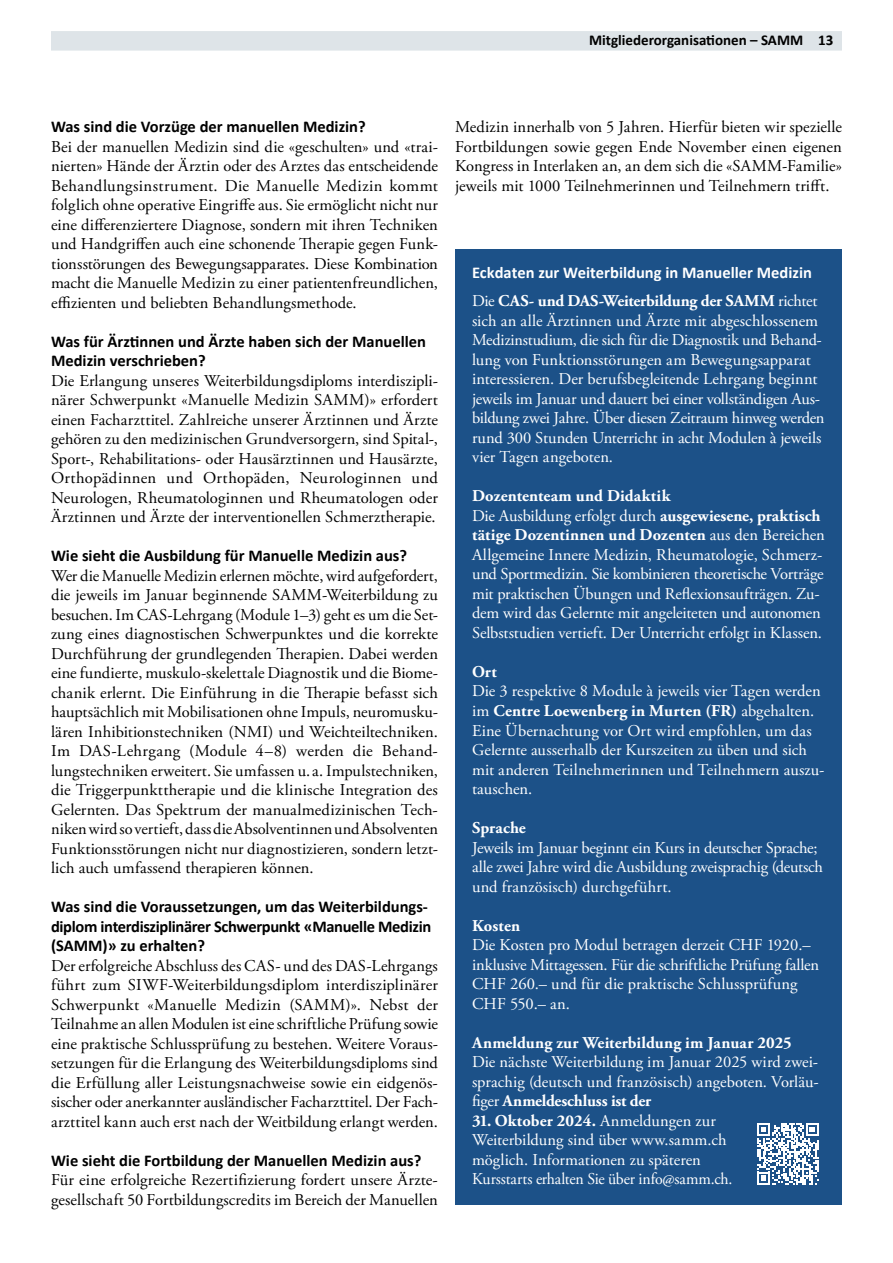
<style>
.page{position:relative;width:893px;height:1263px;background:#fff}
.page>*{position:absolute;margin:0;border:0;box-sizing:border-box;transform-origin:0 0}
.t1{font:16.5px/19.5px "Adobe Garamond Pro";color:#000;text-align:justify}
.t2{font:16.5px/19.5px "Adobe Garamond Pro";letter-spacing:-.005em;color:#fff}
.t3{font:700 16.5px/19.5px "Calibri";color:#000}
.t4{font:700 16.5px/19.5px "Calibri";letter-spacing:-.02em;color:#000}
.t5{font:700 16.5px "Adobe Garamond Pro";letter-spacing:.005em;color:#fff}
.t6{font:700 16.5px "Calibri";color:#fff}
.t7{font:700 15px "Calibri";color:#000}
.s1{font-weight:700}
</style>
<div class="page">
<div style="left:51px;top:31px;width:791px;height:20px;background:#dee4e8"></div>
<div style="left:455px;top:249px;width:387px;height:956px;background:#1c5188"></div>
<svg style="left:757px;top:1123px;width:62px;height:62px"></svg>
<p class="t7" style="left:589px;top:30px;width:246px">Mitgliederorganisationen – SAMM 13</p>
<p class="t3" style="left:51px;top:116px;width:316px">Was sind die Vorzüge der manuellen Medizin?</p>
<p class="t1" style="left:51px;top:137px;width:388px">Bei der manuellen Medizin sind die «geschulten» und «trai&shy;nierten» Hände der Ärztin oder des Arztes das entscheidende Behandlungsinstrument. Die Manuelle Medizin kommt folglich ohne operative Eingriffe aus. Sie ermöglicht nicht nur eine differenziertere Diagnose, sondern mit ihren Techniken und Handgriffen auch eine schonende Therapie gegen Funk&shy;tionsstörungen des Bewegungsapparates. Diese Kombination macht die Manuelle Medizin zu einer patientenfreundlichen, effizienten und beliebten Behandlungsmethode.</p>
<p class="t3" style="left:51px;top:331px;width:376px">Was für Ärztinnen und Ärzte haben sich der Manuellen<br>Medizin verschrieben?</p>
<p class="t1" style="left:51px;top:371px;width:388px">Die Erlangung unseres Weiterbildungsdiploms interdiszipli&shy;närer Schwerpunkt «Manuelle Medizin SAMM)» erfordert einen Facharzttitel. Zahlreiche unserer Ärztinnen und Ärzte gehören zu den medizinischen Grundversorgern, sind Spital-, Sport-, Rehabilitations- oder Hausärztinnen und Hausärzte, Orthopädinnen und Orthopäden, Neurologinnen und Neurologen, Rheumatologinnen und Rheumatologen oder Ärztinnen und Ärzte der interventionellen Schmerztherapie.</p>
<p class="t3" style="left:51px;top:545px;width:358px">Wie sieht die Ausbildung für Manuelle Medizin aus?</p>
<p class="t1" style="left:51px;top:566px;width:388px">Wer die Manuelle Medizin erlernen möchte, wird aufgefordert, die jeweils im Januar beginnende SAMM-Weiterbildung zu besuchen. Im CAS-Lehrgang (Module 1–3) geht es um die Set&shy;zung eines diagnostischen Schwerpunktes und die korrekte Durchführung der grundlegenden Therapien. Dabei werden eine fundierte, muskulo-skelettale Diagnostik und die Biome&shy;chanik erlernt. Die Einführung in die Therapie befasst sich hauptsächlich mit Mobilisationen ohne Impuls, neuromusku&shy;lären Inhibitionstechniken (NMI) und Weichteiltechniken.<br>Im DAS-Lehrgang (Module 4–8) werden die Behand&shy;lungstechniken erweitert. Sie umfassen u. a. Impulstechniken, die Triggerpunkttherapie und die klinische Integration des Gelernten. Das Spektrum der manualmedizinischen Tech&shy;niken wird so vertieft, dass die Absolventinnen und Absolventen Funktionsstörungen nicht nur diagnostizieren, sondern letzt&shy;lich auch umfassend therapieren können.</p>
<p class="t4" style="left:51px;top:896px;width:382px">Was sind die Voraussetzungen, um das Weiterbildungs&shy;diplom interdisziplinärer Schwerpunkt «Manuelle Medizin (SAMM)» zu erhalten?</p>
<p class="t1" style="left:51px;top:956px;width:389px">Der erfolgreiche Abschluss des CAS- und des DAS-Lehrgangs führt zum SIWF-Weiterbildungsdiplom interdisziplinärer Schwerpunkt «Manuelle Medizin (SAMM)». Nebst der Teilnahme an allen Modulen ist eine schriftliche Prüfung sowie eine praktische Schlussprüfung zu bestehen. Weitere Voraus&shy;setzungen für die Erlangung des Weiterbildungsdiploms sind die Erfüllung aller Leistungsnachweise sowie ein eidgenös&shy;sischer oder anerkannter ausländischer Facharzttitel. Der Fach&shy;arzttitel kann auch erst nach der Weitbildung erlangt werden.</p>
<p class="t3" style="left:51px;top:1150px;width:372px">Wie sieht die Fortbildung der Manuellen Medizin aus?</p>
<p class="t1" style="left:51px;top:1171px;width:388px">Für eine erfolgreiche Rezertifizierung fordert unsere Ärzte&shy;gesellschaft 50 Fortbildungscredits im Bereich der Manuellen</p>
<p class="t1" style="left:455px;top:118px;width:388px">Medizin innerhalb von 5 Jahren. Hierfür bieten wir spezielle Fortbildungen sowie gegen Ende November einen eigenen Kongress in Interlaken an, an dem sich die «SAMM-Familie» jeweils mit 1000 Teilnehmerinnen und Teilnehmern trifft.</p>
<p class="t6" style="left:472px;top:261px;width:341px">Eckdaten zur Weiterbildung in Manueller Medizin</p>
<p class="t2" style="left:472px;top:292px;width:354px">Die <span class="s1">CAS- und DAS-Weiterbildung der SAMM</span> richtet sich an alle Ärztinnen und Ärzte mit abgeschlossenem Medizinstudium, die sich für die Diagnostik und Behand--- lung von Funktionsstörungen am Bewegungsapparat interessieren. Der berufsbegleitende Lehrgang beginnt jeweils im Januar und dauert bei einer vollständigen Aus&shy;bildung zwei Jahre. Über diesen Zeitraum hinweg werden rund 300 Stunden Unterricht in acht Modulen à jeweils vier Tagen angeboten.</p>
<p class="t2" style="left:472px;top:487px;width:354px"><span class="s1">Dozententeam und Didaktik<br></span>Die Ausbildung erfolgt durch <span class="s1">ausgewiesene, praktisch tätige Dozentinnen und Dozenten</span> aus den Bereichen Allgemeine Innere Medizin, Rheumatologie, Schmerz&shy;und Sportmedizin. Sie kombinieren theoretische Vorträge mit praktischen Übungen und Reflexionsaufträgen. Zu&shy;dem wird das Gelernte mit angeleiteten und autonomen Selbststudien vertieft. Der Unterricht erfolgt in Klassen.</p>
<p class="t5" style="left:472px;top:662px;width:26px">Ort</p>
<p class="t2" style="left:472px;top:682px;width:354px">Die 3 respektive 8 Module à jeweils vier Tagen werden im <span class="s1">Centre Loewenberg in Murten (FR)</span> abgehalten.<br>Eine Übernachtung vor Ort wird empfohlen, um das Gelernte ausserhalb der Kurszeiten zu üben und sich mit anderen Teilnehmerinnen und Teilnehmern auszu&shy;tauschen.</p>
<p class="t5" style="left:472px;top:818px;width:55px">Sprache</p>
<p class="t2" style="left:472px;top:838px;width:352px">Jeweils im Januar beginnt ein Kurs in deutscher Sprache; alle zwei Jahre wird die Ausbildung zweisprachig (deutsch und französisch) durchgeführt.</p>
<p class="t5" style="left:472px;top:916px;width:50px">Kosten</p>
<p class="t2" style="left:472px;top:936px;width:348px">Die Kosten pro Modul betragen derzeit CHF 1920.– inklusive Mittagessen. Für die schriftliche Prüfung fallen CHF 260.– und für die praktische Schlussprüfung CHF 550.– an.</p>
<p class="t5" style="left:472px;top:1033px;width:321px">Anmeldung zur Weiterbildung im Januar 2025</p>
<p class="t2" style="left:472px;top:1053px;width:348px;text-align:justify">Die nächste Weiterbildung im Januar 2025 wird zwei&shy;sprachig (deutsch und französisch) angeboten. Vorläu&shy;figer <span class="s1">Anmeldeschluss ist der</span></p>
<p class="t2" style="left:472px;top:1111px;width:262px"><span class="s1">31. Oktober 2024.</span> Anmeldungen zur Weiterbildung sind über www.samm.ch möglich. Informationen zu späteren Kursstarts erhalten Sie über info@samm.ch.</p>
</div>
